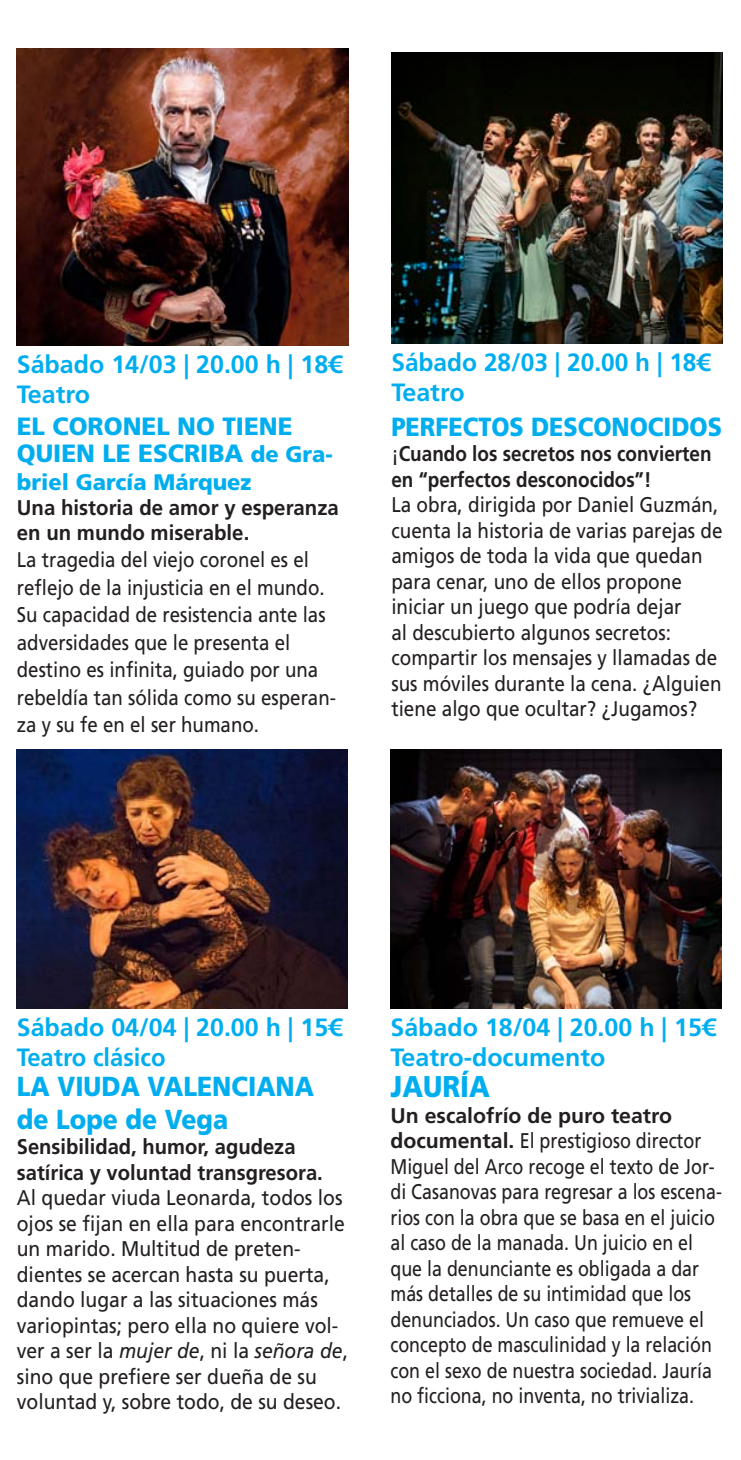
<style>
.page{position:relative;width:741px;height:1460px;background:#fff}
.page>*{position:absolute;margin:0;border:0;box-sizing:border-box;transform-origin:0 0}
.t1{font:900 30px "Frutiger LT Std";color:#00aeef;scale:.89 1}
.t2{font:900 27.5px/33px "Frutiger LT Std";color:#00aeef;scale:.9 1}
.t3{font:900 26.25px "Frutiger LT Std";color:#00aeef;scale:.89 1}
.t4{font:700 25px "Frutiger LT Std";color:#00aeef}
.t5{font:900 25px/27.5px "Frutiger LT Std";color:#00aeef}
.t6{font:700 25px "Frutiger LT Std";color:#00aeef;scale:.95 1}
.t7{font:900 22.5px "Frutiger LT Std";color:#00aeef}
.t8{font:21.25px/25.5px "Frutiger LT Std";color:#231f20;scale:.84 1}
.t9{font:21.25px/25.5px "Frutiger LT Std";color:#231f20;scale:.91 1}
.t10{font:21.25px/25.5px "Frutiger LT Std";color:#231f20;scale:.89 1}
.t11{font:21.25px/27.5px "Frutiger LT Std";color:#231f20;scale:.88 1}
.t12{font:700 21.25px/25.5px "Frutiger LT Std";color:#231f20;scale:.89 1}
.t13{font:700 21.25px/25px "Frutiger LT Std";color:#231f20;scale:.96 1}
.s1{font-size:22.5px}
.s2{font-weight:400}
.s3{font-weight:700}
.s4{font-style:italic}
</style>
<div class="page">
<img style="left:17px;top:49px;width:331px;height:297px">
<img style="left:391px;top:52px;width:331px;height:291px">
<img style="left:17px;top:749px;width:330px;height:260px">
<img style="left:390px;top:749px;width:332px;height:260px">
<p class="t4" style="left:17px;top:349px;width:327px">Sábado 14/03 | 20.00 h | 18€</p>
<p class="t4" style="left:17px;top:379px;width:75px">Teatro</p>
<p class="t5" style="left:17px;top:412px;width:317px">EL CORONEL NO TIENE<br>QUIEN LE ESCRIBA <span class="s1">de Gra-</span></p>
<p class="t7" style="left:17px;top:468px;width:236px">briel García Márquez</p>
<p class="t13" style="left:17px;top:495px;width:337px">Una historia de amor y esperanza en un mundo miserable.</p>
<p class="t11" style="left:17px;top:546px;width:352px">La tragedia del viejo coronel es el reflejo de la injusticia en el mundo.<br>Su capacidad de resistencia ante las</p>
<p class="t11" style="left:17px;top:629px;width:364px">adversidades que le presenta el destino es infinita, guiado por una rebeldía tan sólida como su esperan&shy;za y su fe en el ser humano.</p>
<p class="t4" style="left:391px;top:347px;width:320px">Sábado 28/03 | 20.00 h | 18€</p>
<p class="t4" style="left:391px;top:377px;width:75px">Teatro</p>
<p class="t3" style="left:391px;top:411px;width:373px">PERFECTOS DESCONOCIDOS</p>
<p class="t12" style="left:391px;top:441px;width:361px"><span class="s2">¡</span>Cuando los secretos nos convierten en “perfectos desconocidos”!</p>
<p class="t10" style="left:391px;top:492px;width:374px">La obra, dirigida por Daniel Guzmán, cuenta la historia de varias parejas de amigos de toda la vida que quedan para cenar, uno de ellos propone iniciar un juego que podría dejar<br>al descubierto algunos secretos: compartir los mensajes y llamadas de sus móviles durante la cena. ¿Alguien tiene algo que ocultar? ¿Jugamos?</p>
<p class="t4" style="left:17px;top:1013px;width:327px">Sábado 04/04 | 20.00 h | 15€</p>
<p class="t6" style="left:17px;top:1043px;width:158px">Teatro clásico</p>
<p class="t2" style="left:17px;top:1069px;width:332px">LA VIUDA VALENCIANA de Lope de Vega</p>
<p class="t9" style="left:17px;top:1134px;width:365px"><span class="s3">Sensibilidad, humor, agudeza satírica y voluntad transgresora.<br></span>Al quedar viuda Leonarda, todos los ojos se fijan en ella para encontrarle un marido. Multitud de preten&shy;dientes se acercan hasta su puerta, dando lugar a las situaciones más variopintas; pero ella no quiere vol&shy;ver a ser la <span class="s4">mujer de</span>, ni la <span class="s4">señora de</span>, sino que prefiere ser dueña de su voluntad y, sobre todo, de su deseo.</p>
<p class="t4" style="left:390px;top:1013px;width:327px">Sábado 18/04 | 20.00 h | 15€</p>
<p class="t4" style="left:390px;top:1043px;width:216px">Teatro-documento</p>
<p class="t1" style="left:390px;top:1069px;width:113px">JAURÍA</p>
<p class="t8" style="left:390px;top:1103px;width:396px"><span class="s3">Un escalofrío de puro teatro documental.</span> El prestigioso director Miguel del Arco recoge el texto de Jor&shy;di Casanovas para regresar a los escena&shy;rios con la obra que se basa en el juicio al caso de la manada. Un juicio en el que la denunciante es obligada a dar más detalles de su intimidad que los denunciados. Un caso que remueve el concepto de masculinidad y la relación con el sexo de nuestra sociedad. Jauría no ficciona, no inventa, no trivializa.</p>
</div>
